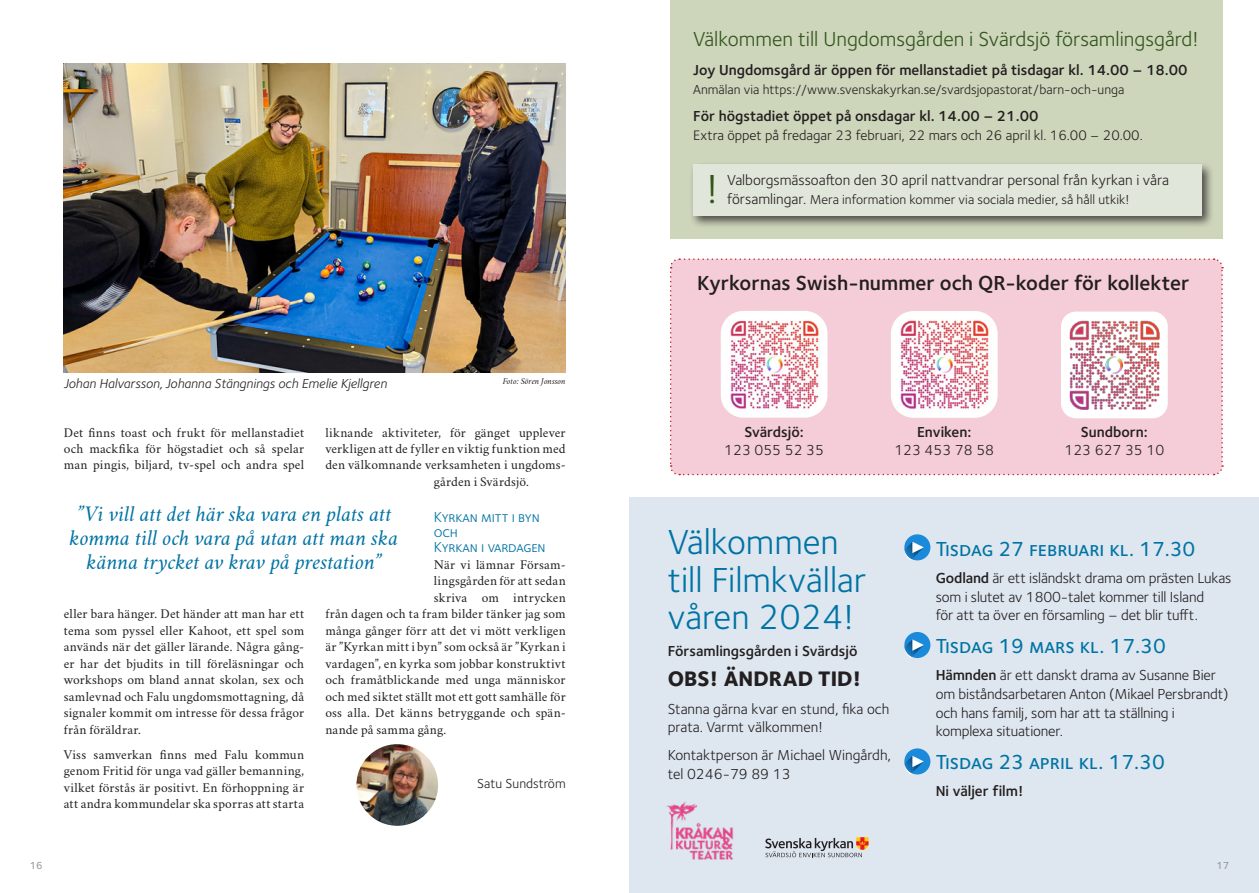
<style>
.page{position:relative;width:1259px;height:893px;background:#fff}
.page>*{position:absolute;margin:0;border:0;box-sizing:border-box;transform-origin:0 0}
.t1{font:42px "Foundry Sterling OT3";color:#31551d}
.t2{font:36px/37.5px "Foundry Sterling OT3";color:#0073a4}
.t3{font:italic 22.5px/24px "Crimson Svk 2.0";letter-spacing:-.005em;color:#0073a4;text-align:center}
.t4{font:800 21.75px "Foundry Sterling OT3";color:#231f20}
.t5{font:500 21px "Foundry Sterling OT3";color:#0073a4}
.t6{font:21px "Foundry Sterling OT3";color:#31551d}
.t7{font:600 21px "Foundry Sterling OT3";letter-spacing:-.01em;color:#231f20}
.t8{font:15px/18.8px "Foundry Sterling OT3";letter-spacing:-.005em;color:#231f20}
.t9{font:600 15px "Foundry Sterling OT3";color:#231f20}
.t10{font:15px/15px "Foundry Sterling OT3";letter-spacing:-.01em;color:#0073a4}
.t11{font:14.25px "Foundry Sterling OT3";color:#231f20}
.t12{font:13.5px/16.5px "Crimson Svk 2.0";letter-spacing:.015em;color:#231f20;text-align:justify}
.t13{font:13.5px "Foundry Sterling OT3";color:#231f20}
.t14{font:italic 13.5px "Foundry Sterling OT3";color:#231f20}
.t15{font:500 10.5px "Foundry Sterling OT3";color:#939598}
.t16{font:italic 9px "Crimson Svk 2.0";color:#231f20}
.s1{font-size:15px}
.s2{font-weight:600}
</style>
<div class="page">
<div style="left:670px;top:258px;width:553px;height:218px;background:#f4cdd8"></div>
<div style="left:670px;top:0;width:552px;height:238px;background:#cdd5bb"></div>
<div style="left:689px;top:161px;width:524px;height:67px;background:#231f20;opacity:.75"></div>
<div style="left:693px;top:165px;width:508px;height:51px;background:#e1e6da"></div>
<img style="left:356px;top:744px;width:82px;height:82px;border-radius:41px">
<img style="left:64px;top:64px;width:502px;height:309px">
<div style="left:629px;top:497px;width:630px;height:396px;background:#dee7f0"></div>
<svg style="left:904px;top:534px;width:26px;height:26px"></svg>
<svg style="left:904px;top:632px;width:26px;height:26px"></svg>
<svg style="left:904px;top:748px;width:26px;height:26px"></svg>
<svg style="left:765px;top:837px;width:103px;height:20px"></svg>
<img style="left:666px;top:801px;width:68px;height:59px">
<img style="left:891px;top:311px;width:106px;height:107px">
<div style="left:1061px;top:312px;width:106px;height:106px;background:#fff;border-radius:15px"></div>
<img style="left:1069px;top:320px;width:91px;height:90px">
<img style="left:720px;top:311px;width:107px;height:107px">
<p class="t15" style="left:30px;top:858px;width:14px">16</p>
<p class="t14" style="left:64px;top:373px;width:324px">Johan Halvarsson, Johanna Stängnings och Emelie Kjellgren</p>
<p class="t16" style="left:503px;top:376px;width:64px">Foto: Sören Jonsson</p>
<p class="t12" style="left:64px;top:423px;width:242px">Det finns toast och frukt för mellanstadiet och mackfika för högstadiet och så spelar man pingis, biljard, tv-spel och andra spel</p>
<p class="t12" style="left:325px;top:423px;width:242px">liknande aktiviteter, för gänget upplever</p>
<p class="t12" style="left:325px;top:440px;width:242px">verkligen att de fyller en viktig funktion med</p>
<p class="t12" style="left:325px;top:456px;width:242px">den välkomnande verksamheten i ungdoms-</p>
<p class="t12" style="left:434px;top:473px;width:97px">gården i Svärdsjö.</p>
<p class="t10" style="left:434px;top:509px;width:113px">Kyrkan mitt i byn och<br>Kyrkan i vardagen</p>
<p class="t12" style="left:434px;top:555px;width:133px">När vi lämnar Försam-</p>
<p class="t12" style="left:434px;top:572px;width:133px">lingsgården för att sedan</p>
<p class="t12" style="left:434px;top:588px;width:133px">skriva om intrycken</p>
<p class="t12" style="left:325px;top:605px;width:242px">från dagen och ta fram bilder tänker jag som</p>
<p class="t12" style="left:325px;top:621px;width:242px">många gånger förr att det vi mött verkligen</p>
<p class="t12" style="left:325px;top:638px;width:242px">är ”Kyrkan mitt i byn” som också är ”Kyrkan i</p>
<p class="t12" style="left:325px;top:654px;width:242px">vardagen”, en kyrka som jobbar konstruktivt</p>
<p class="t12" style="left:325px;top:671px;width:242px">och framåtblickande med unga människor</p>
<p class="t12" style="left:325px;top:687px;width:242px">och med siktet ställt mot ett gott samhälle för</p>
<p class="t12" style="left:325px;top:704px;width:242px">oss alla. Det känns betryggande och spän-</p>
<p class="t12" style="left:325px;top:720px;width:122px">nande på samma gång.</p>
<h3 class="t3" style="left:70px;top:502px;width:330px">”Vi vill att det här ska vara en plats att komma till och vara på utan att man ska känna trycket av krav på prestation”</h3>
<p class="t12" style="left:64px;top:605px;width:242px">eller bara hänger. Det händer att man har ett tema som pyssel eller Kahoot, ett spel som används när det gäller lärande. Några gång&shy;er har det bjudits in till föreläsningar och workshops om bland annat skolan, sex och samlevnad och Falu ungdomsmottagning, då signaler kommit om intresse för dessa frågor från föräldrar.</p>
<p class="t12" style="left:64px;top:745px;width:242px">Viss samverkan finns med Falu kommun genom Fritid för unga vad gäller bemanning, vilket förstås är positivt. En förhoppning är att andra kommundelar ska sporras att starta</p>
<p class="t13" style="left:477px;top:773px;width:90px">Satu Sundström</p>
<h3 class="t6" style="left:693px;top:23px;width:507px">Välkommen till Ungdomsgården i Svärdsjö församlingsgård!</h3>
<p class="t9" style="left:693px;top:59px;width:496px">Joy Ungdomsgård är öppen för mellanstadiet på tisdagar kl. 14.00 – 18.00</p>
<p class="t13" style="left:693px;top:80px;width:433px">Anmälan via https://www.svenskakyrkan.se/svardsjopastorat/barn-och-unga</p>
<p class="t9" style="left:693px;top:105px;width:347px">För högstadiet öppet på onsdagar kl. 14.00 – 21.00</p>
<p class="t11" style="left:693px;top:125px;width:451px">Extra öppet på fredagar 23 februari, 22 mars och 26 april kl. 16.00 – 20.00.</p>
<p class="t8" style="left:727px;top:169px;width:443px">Valborgsmässoafton den 30 april nattvandrar personal från kyrkan i våra</p>
<h1 class="t1" style="left:706px;top:158px;width:14px">!</h1>
<p class="t13" style="left:727px;top:189px;width:403px"><span class="s1">församlingar.</span> Mera information kommer via sociala medier, så håll utkik!</p>
<h3 class="t7" style="left:697px;top:267px;width:494px">Kyrkornas Swish-nummer och QR-koder för kollekter</h3>
<p class="t9" style="left:744px;top:420px;width:61px">Svärdsjö:</p>
<p class="t8" style="left:724px;top:440px;width:101px">123 055 52 35</p>
<p class="t9" style="left:917px;top:420px;width:56px">Enviken:</p>
<p class="t8" style="left:894px;top:440px;width:101px">123 453 78 58</p>
<p class="t9" style="left:1080px;top:420px;width:69px">Sundborn:</p>
<p class="t8" style="left:1064px;top:440px;width:101px">123 627 35 10</p>
<h2 class="t2" style="left:668px;top:521px;width:200px">Välkommen till Filmkvällar våren 2024!</h2>
<p class="t9" style="left:668px;top:640px;width:191px">Församlingsgården i Svärdsjö</p>
<h3 class="t4" style="left:668px;top:661px;width:195px">OBS! ÄNDRAD TID!</h3>
<p class="t8" style="left:668px;top:698px;width:223px">Stanna gärna kvar en stund, fika och prata. Varmt välkommen!</p>
<p class="t8" style="left:668px;top:744px;width:225px">Kontaktperson är Michael Wingårdh, tel 0246-79 89 13</p>
<h3 class="t5" style="left:935px;top:533px;width:261px">Tisdag 27 februari kl. 17.30</h3>
<p class="t8" style="left:935px;top:567px;width:297px"><span class="s2">Godland</span> är ett isländskt drama om prästen Lukas som i slutet av 1800-talet kommer till Island<br>för att ta över en församling – det blir tufft.</p>
<h3 class="t5" style="left:935px;top:630px;width:232px">Tisdag 19 mars kl. 17.30</h3>
<p class="t8" style="left:935px;top:665px;width:294px"><span class="s2">Hämnden</span> är ett danskt drama av Susanne Bier om biståndsarbetaren Anton (Mikael Persbrandt) och hans familj, som har att ta ställning i komplexa situationer.</p>
<h3 class="t5" style="left:935px;top:746px;width:231px">Tisdag 23 april kl. 17.30</h3>
<p class="t9" style="left:935px;top:779px;width:89px">Ni väljer film!</p>
<p class="t15" style="left:1216px;top:858px;width:14px">17</p>
</div>
